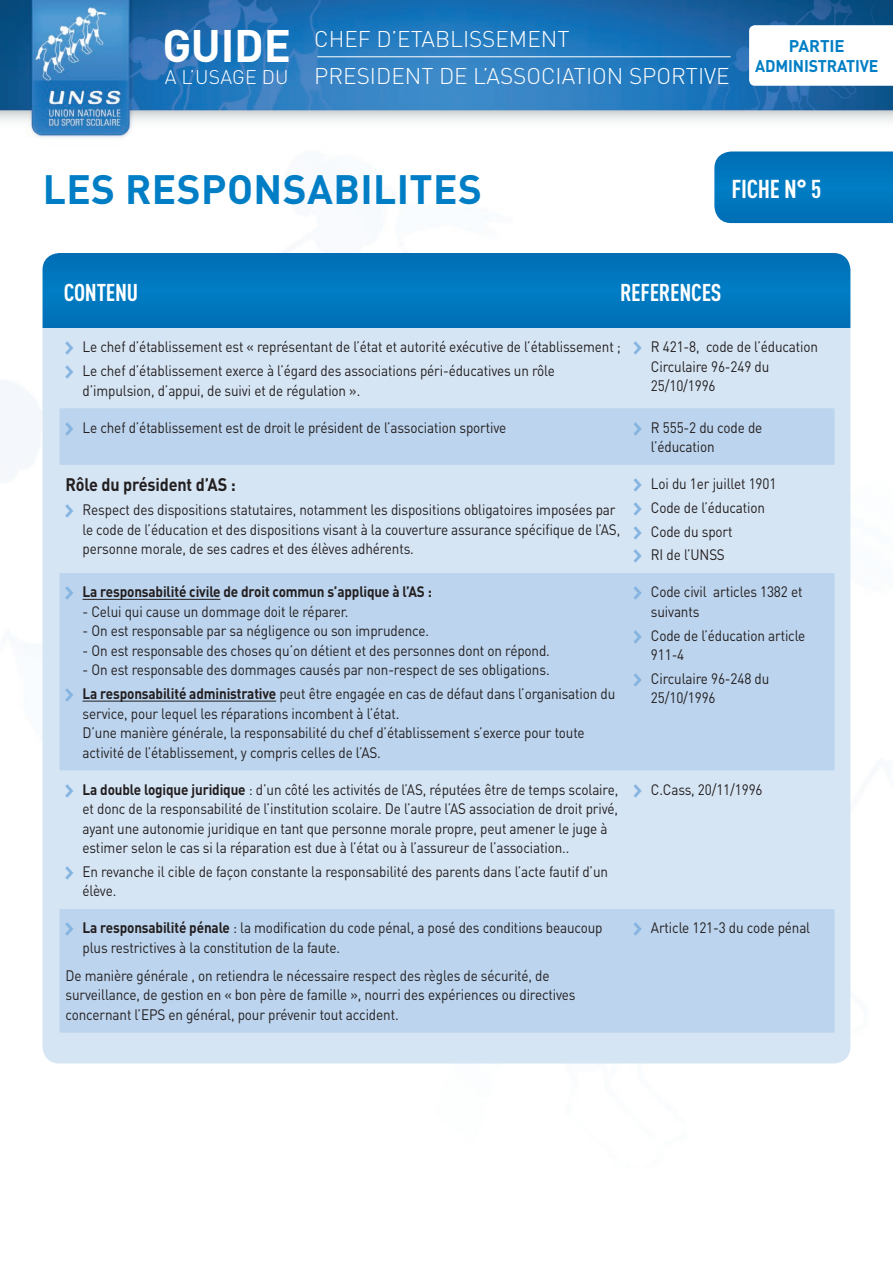
<style>
.page{position:relative;width:893px;height:1263px;background:#fff}
.page>*{position:absolute;margin:0;border:0;box-sizing:border-box;transform-origin:0 0}
.t1{font:700 45px "DIN Pro";letter-spacing:-.005em;color:#fff}
.t2{font:700 40.5px "DIN Pro";letter-spacing:.01em;color:#007ec5}
.t3{font:700 25.5px "DIN Cond";letter-spacing:-.01em;color:#fff}
.t4{font:700 24px "DIN Cond";letter-spacing:-.01em;color:#fff}
.t5{font:300 22.5px/37px "DIN Pro";color:#fff}
.t6{font:300 19.5px "DIN Pro";letter-spacing:.01em;color:#fff}
.t7{font:700 18px "DIN Pro";letter-spacing:-.01em;color:#231f20;scale:.9 1}
.t8{font:700 16.8px/19.8px "DIN Pro";letter-spacing:-.01em;color:#007ec5}
.t9{font:700 16.8px "DIN Pro";letter-spacing:-.01em;color:#007ec5;scale:.95 1}
.t10{font:15px/19.5px "DIN Pro";letter-spacing:-.01em;color:#231f20;scale:.9 1}
.t11{font:700 15px "DIN Pro";letter-spacing:-.01em;color:#231f20;scale:.9 1}
.s1{font-weight:700}
</style>
<div class="page">
<img style="left:0;top:0;width:893px;height:1064px">
<hr style="left:317px;top:56px;width:414px;height:1px;background:#fff">
<svg style="left:749px;top:25px;width:144px;height:61px"></svg>
<div style="left:43px;top:253px;width:807px;height:75px;background:#0075bc"></div>
<div style="left:43px;top:328px;width:807px;height:735px;background:#d6e5f4"></div>
<svg style="left:60px;top:408px;width:774px;height:624px;background:#c6daef"></svg>
<hr style="left:83px;top:599px;width:138px;height:1px;background:#231f20">
<hr style="left:83px;top:701px;width:193px;height:1px;background:#231f20">
<svg style="left:714px;top:151px;width:179px;height:72px;background:#0477bd"></svg>
<svg style="left:66px;top:342px;width:7px;height:13px"></svg>
<svg style="left:66px;top:365px;width:7px;height:14px"></svg>
<svg style="left:634px;top:342px;width:8px;height:13px"></svg>
<svg style="left:66px;top:422px;width:7px;height:13px"></svg>
<svg style="left:634px;top:422px;width:8px;height:13px"></svg>
<svg style="left:66px;top:504px;width:7px;height:14px"></svg>
<svg style="left:634px;top:478px;width:8px;height:14px"></svg>
<svg style="left:634px;top:502px;width:8px;height:13px"></svg>
<svg style="left:634px;top:526px;width:8px;height:13px"></svg>
<svg style="left:634px;top:549px;width:8px;height:14px"></svg>
<svg style="left:66px;top:586px;width:7px;height:14px"></svg>
<svg style="left:66px;top:688px;width:7px;height:14px"></svg>
<svg style="left:634px;top:586px;width:8px;height:14px"></svg>
<svg style="left:634px;top:630px;width:8px;height:13px"></svg>
<svg style="left:634px;top:673px;width:8px;height:13px"></svg>
<svg style="left:66px;top:784px;width:7px;height:13px"></svg>
<svg style="left:66px;top:866px;width:7px;height:13px"></svg>
<svg style="left:634px;top:784px;width:8px;height:13px"></svg>
<svg style="left:66px;top:922px;width:7px;height:14px"></svg>
<svg style="left:634px;top:922px;width:8px;height:14px"></svg>
<h1 class="t1" style="left:162px;top:15px;width:130px">GUIDE</h1>
<h3 class="t6" style="left:165px;top:64px;width:125px">A L’USAGE DU</h3>
<h3 class="t5" style="left:314px;top:19px;width:417px">CHEF D’ETABLISSEMENT<br>PRESIDENT DE L’ASSOCIATION SPORTIVE</h3>
<p class="t8" style="left:755px;top:35px;width:82px;text-indent:34px">partie<br>ADMINISTRAT</p>
<p class="t9" style="left:855px;top:54px;width:26px">IVE</p>
<h2 class="t2" style="left:43px;top:162px;width:441px">LES RESPONSABILITES</h2>
<h3 class="t3" style="left:731px;top:173px;width:91px">FICHE N° 5</h3>
<h3 class="t4" style="left:64px;top:277px;width:76px">CONTENU</h3>
<h3 class="t4" style="left:620px;top:277px;width:103px">REFERENCES</h3>
<p class="t10" style="left:83px;top:334px;width:600px;line-height:23.7px">Le chef d’établissement est « représentant de l’état et autorité exécutive de l’établissement ;<br>Le chef d’établissement exerce à l’égard des associations péri-éducatives un rôle</p>
<p class="t10" style="left:83px;top:380px;width:310px">d’impulsion, d’appui, de suivi et de régulation ».</p>
<p class="t10" style="left:651px;top:337px;width:187px">R 421-8, code de l’éducation<br>Circulaire 96-249 du<br>25/10/1996</p>
<p class="t10" style="left:83px;top:417px;width:472px">Le chef d’établissement est de droit le président de l’association sportive</p>
<p class="t10" style="left:651px;top:417px;width:125px">R 555-2 du code de l’éducation</p>
<p class="t7" style="left:66px;top:473px;width:191px">Rôle du président d’AS :</p>
<p class="t10" style="left:83px;top:499px;width:599px">Respect des dispositions statutaires, notamment les dispositions obligatoires imposées par le code de l’éducation et des dispositions visant à la couverture assurance spécifique de l’AS, personne morale, de ses cadres et des élèves adhérents.</p>
<p class="t10" style="left:651px;top:471px;width:141px;line-height:23.7px">Loi du 1er juillet 1901<br>Code de l’éducation<br>Code du sport<br>RI de l’UNSS</p>
<p class="t11" style="left:83px;top:582px;width:390px">La responsabilité civile de droit commun s’applique à l’AS :</p>
<p class="t10" style="left:83px;top:601px;width:297px">- Celui qui cause un dommage doit le réparer.</p>
<p class="t10" style="left:83px;top:620px;width:387px">- On est responsable par sa négligence ou son imprudence.</p>
<p class="t10" style="left:83px;top:640px;width:521px">- On est responsable des choses qu’on détient et des personnes dont on répond.</p>
<p class="t10" style="left:83px;top:657px;width:594px;line-height:23.7px">- On est responsable des dommages causés par non-respect de ses obligations.<br><span class="s1">La responsabilité administrative</span> peut être engagée en cas de défaut dans l’organisation du</p>
<p class="t10" style="left:83px;top:703px;width:559px">service, pour lequel les réparations incombent à l’état.<br>D’une manière générale, la responsabilité du chef d’établissement s’exerce pour toute activité de l’établissement, y compris celles de l’AS.</p>
<p class="t10" style="left:83px;top:779px;width:597px"><span class="s1">La double logique juridique</span> : d’un côté les activités de l’AS, réputées être de temps scolaire, et donc de la responsabilité de l’institution scolaire. De l’autre l’AS association de droit privé, ayant une autonomie juridique en tant que personne morale propre, peut amener le juge à estimer selon le cas si la réparation est due à l’état ou à l’assureur de l’association..</p>
<p class="t10" style="left:83px;top:861px;width:585px">En revanche il cible de façon constante la responsabilité des parents dans l’acte fautif d’un élève.</p>
<p class="t10" style="left:83px;top:917px;width:579px"><span class="s1">La responsabilité pénale</span> : la modification du code pénal, a posé des conditions beaucoup plus restrictives à la constitution de la faute.</p>
<p class="t10" style="left:66px;top:965px;width:568px">De manière générale , on retiendra le nécessaire respect des règles de sécurité, de surveillance, de gestion en « bon père de famille », nourri des expériences ou directives concernant l’EPS en général, pour prévenir tout accident.</p>
<p class="t10" style="left:651px;top:581px;width:170px">Code civil articles 1382 et suivants</p>
<p class="t10" style="left:651px;top:625px;width:173px">Code de l’éducation article<br>911-4</p>
<p class="t10" style="left:651px;top:668px;width:133px">Circulaire 96-248 du<br>25/10/1996</p>
<p class="t10" style="left:651px;top:779px;width:126px">C.Cass, 20/11/1996</p>
<p class="t10" style="left:651px;top:917px;width:179px">Article 121-3 du code pénal</p>
</div>
